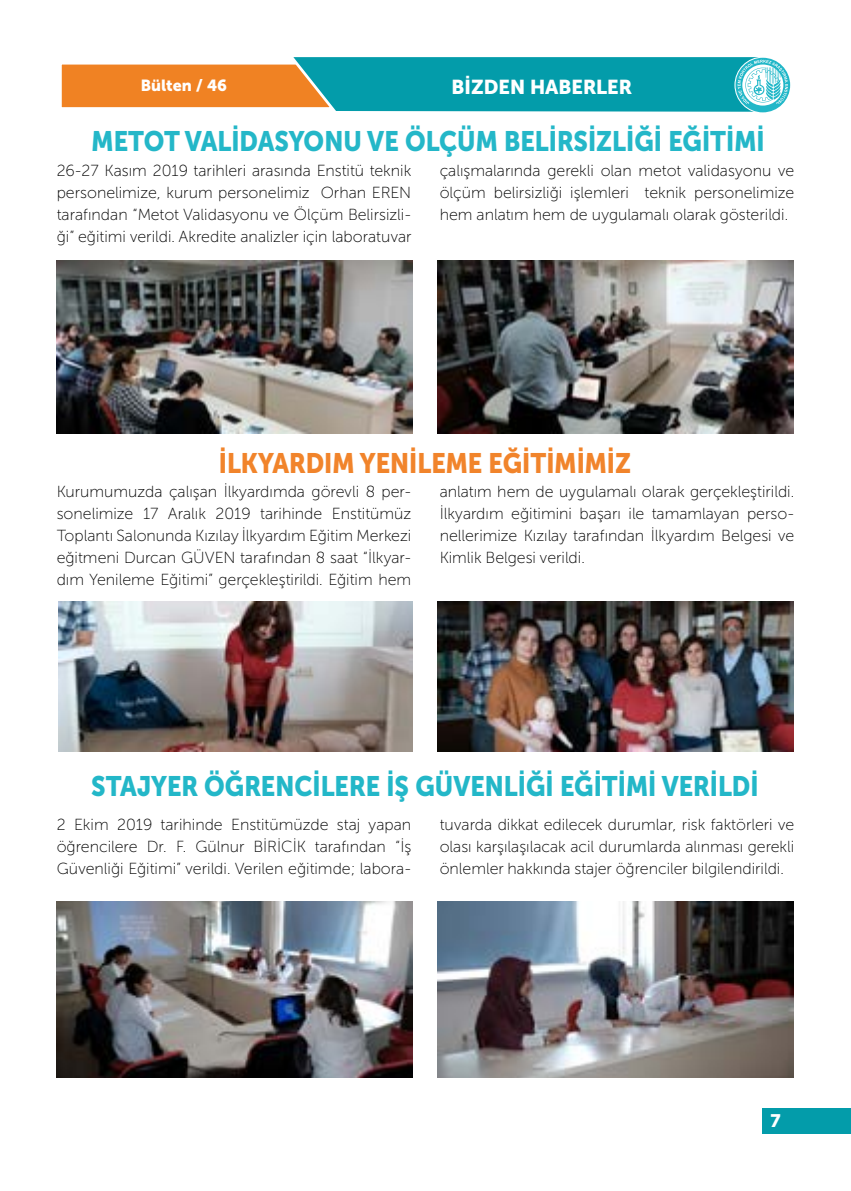
<style>
.page{position:relative;width:851px;height:1191px;background:#fff}
.page>*{position:absolute;margin:0;border:0;box-sizing:border-box;transform-origin:0 0}
.t1{font:28px "Museo Sans Cyrl 900";color:#23b7c8;scale:.9 1}
.t2{font:28px "Museo Sans Cyrl 900";color:#24b7c8;scale:.9 1}
.t3{font:28px "Museo Sans Cyrl 900";color:#f1842b;scale:.9 1}
.t4{font:20px "Museo Sans Cyrl 900";color:#fff}
.t5{font:18px "Museo Sans Cyrl 900";color:#fff}
.t6{font:16px/22px "Museo Sans Cyrl 100";color:#000;text-align:justify}
.t7{font:16px "Museo Sans Cyrl 900";color:#fff}
</style>
<div class="page">
<svg style="left:61px;top:57px;width:729px;height:55px;background:#62a291"></svg>
<div style="left:762px;top:1108px;width:88px;height:26px;background:#039caa"></div>
<img style="left:57px;top:901px;width:356px;height:176px">
<img style="left:58px;top:601px;width:355px;height:150px">
<img style="left:57px;top:260px;width:356px;height:174px">
<img style="left:437px;top:901px;width:356px;height:176px">
<img style="left:437px;top:601px;width:356px;height:150px">
<img style="left:437px;top:260px;width:356px;height:174px">
<p class="t4" style="left:451px;top:75px;width:182px">BİZDEN HABERLER</p>
<h1 class="t2" style="left:92px;top:126px;width:749px">METOT VALİDASYONU VE ÖLÇÜM BELİRSİZLİĞİ EĞİTİMİ</h1>
<p class="t7" style="left:141px;top:76px;width:88px">Bülten / 46</p>
<p class="t6" style="left:57px;top:160px;width:356px">26-27 Kasım 2019 tarihleri arasında Enstitü teknik personelimize, kurum personelimiz Orhan EREN tarafından “Metot Validasyonu ve Ölçüm Belirsizli&shy;ği” eğitimi verildi. Akredite analizler için laboratuvar</p>
<p class="t6" style="left:439px;top:160px;width:356px">çalışmalarında gerekli olan metot validasyonu ve ölçüm belirsizliği işlemleri teknik personelimize hem anlatım hem de uygulamalı olarak gösterildi.</p>
<h1 class="t3" style="left:219px;top:447px;width:459px">İLKYARDIM YENİLEME EĞİTİMİMİZ</h1>
<p class="t6" style="left:57px;top:480px;width:356px">Kurumumuzda çalışan İlkyardımda görevli 8 per&shy;sonelimize 17 Aralık 2019 tarihinde Enstitümüz Toplantı Salonunda Kızılay İlkyardım Eğitim Merkezi eğitmeni Durcan GÜVEN tarafından 8 saat “İlkyar&shy;dım Yenileme Eğitimi” gerçekleştirildi. Eğitim hem</p>
<p class="t6" style="left:439px;top:480px;width:356px">anlatım hem de uygulamalı olarak gerçekleştirildi.<br>İlkyardım eğitimini başarı ile tamamlayan perso&shy;nellerimize Kızılay tarafından İlkyardım Belgesi ve Kimlik Belgesi verildi.</p>
<h1 class="t1" style="left:91px;top:770px;width:743px">STAJYER ÖĞRENCİLERE İŞ GÜVENLİĞİ EĞİTİMİ VERİLDİ</h1>
<p class="t6" style="left:57px;top:813px;width:356px">2 Ekim 2019 tarihinde Enstitümüzde staj yapan öğrencilere Dr. F. Gülnur BİRİCİK tarafından “İş Güvenliği Eğitimi” verildi. Verilen eğitimde; labora-</p>
<p class="t6" style="left:439px;top:813px;width:356px">tuvarda dikkat edilecek durumlar, risk faktörleri ve olası karşılaşılacak acil durumlarda alınması gerekli önlemler hakkında stajer öğrenciler bilgilendirildi.</p>
<p class="t5" style="left:770px;top:1110px;width:12px">7</p>
</div>
